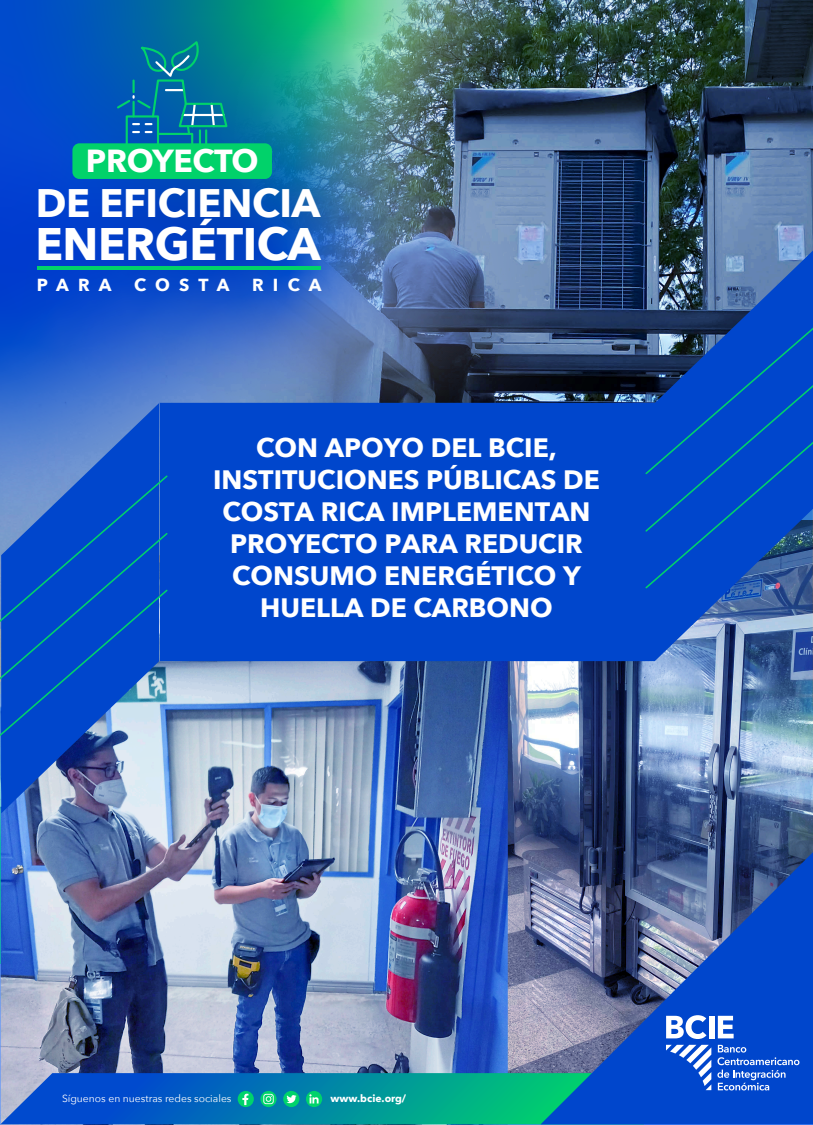
<style>
.page{position:relative;width:813px;height:1125px;background:#fff}
.page>*{position:absolute;margin:0;border:0;box-sizing:border-box;transform-origin:0 0}
.t1{font:700 45.5px "Avenir Next";letter-spacing:-.01em;color:#fff}
.t2{font:700 39.75px "Avenir Next";letter-spacing:-.01em;color:#fff}
.t3{font:700 31.88px "Avenir Next";letter-spacing:-.01em;color:#fff}
.t4{font:700 26.5px/31.9px "Avenir Next";color:#fff;text-align:center}
.t5{font:700 17.38px "Avenir Next";letter-spacing:.525em;color:#fff}
.t6{font:10.38px "Avenir Next";color:#fff}
.t7{font:700 10.38px "Avenir Next";color:#fff}
</style>
<div class="page">
<svg style="left:695px;top:0;width:117px;height:251px;background:#3c5672"></svg>
<img style="left:0;top:0;width:695px;height:425px">
<img style="left:0;top:425px;width:812px;height:700px">
<svg style="left:0;top:1073px;width:540px;height:51px;background:#0b83ac"></svg>
<svg style="left:540px;top:852px;width:272px;height:272px;background:#385faa"></svg>
<svg style="left:666px;top:1045px;width:45px;height:45px"></svg>
<svg style="left:666px;top:1015px;width:40px;height:24px"></svg>
<div style="left:708px;top:1016px;width:6px;height:22px;background:#fff"></div>
<svg style="left:717px;top:1016px;width:16px;height:22px"></svg>
<svg style="left:717px;top:1045px;width:82px;height:45px;background:#2c66d4"></svg>
<img style="left:1px;top:251px;width:811px;height:562px">
<div style="left:72px;top:143px;width:200px;height:36px;background:#01d26a;border-radius:7px"></div>
<hr style="left:37px;top:267px;width:284px;height:3px;background:#01d26a">
<svg style="left:115px;top:40px;width:114px;height:104px;background:#0874a2"></svg>
<svg style="left:644px;top:314px;width:168px;height:276px;background:#084ab9"></svg>
<svg style="left:0;top:474px;width:169px;height:275px;background:#185bca"></svg>
<p class="t3" style="left:86px;top:133px;width:174px">PROYECTO</p>
<h2 class="t2" style="left:36px;top:169px;width:286px">DE EFICIENCIA</h2>
<h1 class="t1" style="left:35px;top:204px;width:286px">ENERGÉTICA</h1>
<p class="t5" style="left:37px;top:270px;width:76px">PARA</p>
<p class="t5" style="left:134px;top:270px;width:97px">COSTA</p>
<p class="t5" style="left:252px;top:270px;width:71px">RICA</p>
<p class="t4" style="left:213px;top:432px;width:388px">CON APOYO DEL BCIE,<br>INSTITUCIONES PÚBLICAS DE<br>COSTA RICA IMPLEMENTAN<br>PROYECTO PARA REDUCIR<br>CONSUMO ENERGÉTICO Y<br>HUELLA DE CARBONO</p>
<p class="t6" style="left:62px;top:1089px;width:171px">Síguenos en nuestras redes sociales</p>
<p class="t7" style="left:330px;top:1089px;width:77px">www.bcie.org/</p>
</div>
